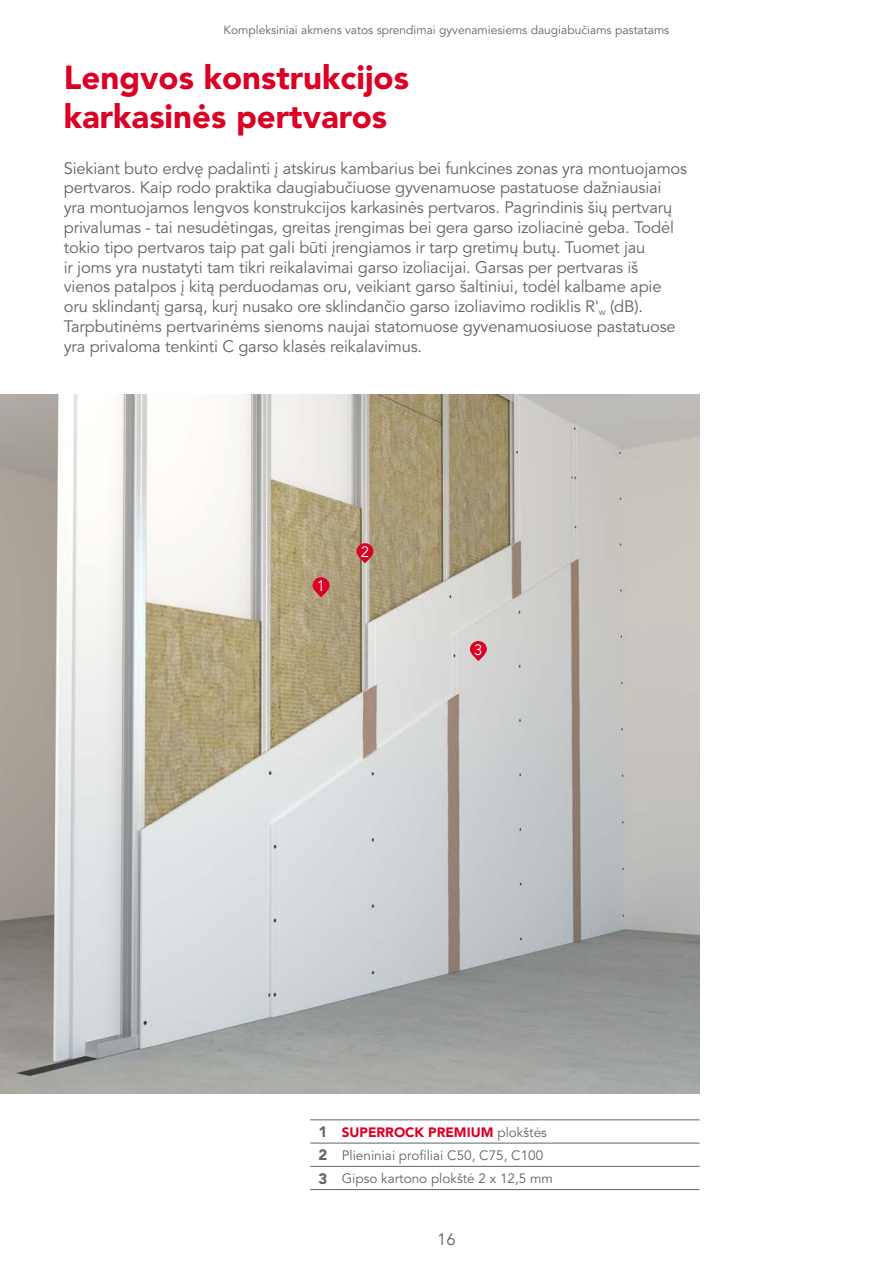
<style>
.page{position:relative;width:893px;height:1263px;background:#fff}
.page>*{position:absolute;margin:0;border:0;box-sizing:border-box;transform-origin:0 0}
.Tytuł_aplikacji{font:900 33px/39.6px "Avenir LT Pro";color:#db0124}
.Lid{font:16.5px/19.8px "Avenir LT Pro";letter-spacing:-.01em;color:#636362}
.WIZUALIZACJA_Numerac{font:900 15px "Avenir LT Pro";color:#636362}
._01_numerki_wiz{font:15px "Avenir LT Pro";color:#fff}
.WIZUALIZACJA_Opis{font:13.5px "Avenir LT Pro";color:#636362}
.WIZUALIZACJA_Opis-2{font:900 13.5px "Avenir LT Pro";color:#db0124}
.t1{font:12px "Avenir LT Pro";color:#636362}
.s1{font-weight:400;color:#636362}
</style>
<div class="page">
<svg style="left:310px;top:1119px;width:26px;height:1px"></svg>
<hr style="left:336px;top:1119px;width:363px;height:1px;background:#636362">
<svg style="left:310px;top:1143px;width:26px;height:1px"></svg>
<hr style="left:336px;top:1143px;width:363px;height:1px;background:#636362">
<svg style="left:310px;top:1166px;width:26px;height:1px"></svg>
<hr style="left:336px;top:1166px;width:363px;height:1px;background:#636362">
<svg style="left:310px;top:1189px;width:26px;height:1px"></svg>
<hr style="left:336px;top:1189px;width:363px;height:1px;background:#636362">
<img style="left:0;top:394px;width:699px;height:700px">
<svg style="left:313px;top:577px;width:17px;height:20px"></svg>
<svg style="left:356px;top:543px;width:17px;height:20px"></svg>
<svg style="left:470px;top:641px;width:17px;height:20px"></svg>
<p class="t1" style="left:224px;top:23px;width:447px">Kompleksiniai akmens vatos sprendimai gyvenamiesiems daugiabučiams pastatams</p>
<p class="Tytuł_aplikacji" style="left:64px;top:57px;width:347px">Lengvos konstrukcijos karkasinės pertvaros</p>
<p class="Lid" style="left:64px;top:158px;width:625px">Siekiant buto erdvę padalinti į atskirus kambarius bei funkcines zonas yra montuojamos pertvaros. Kaip rodo praktika daugiabučiuose gyvenamuose pastatuose dažniausiai yra montuojamos lengvos konstrukcijos karkasinės pertvaros. Pagrindinis šių pertvarų privalumas - tai nesudėtingas, greitas įrengimas bei gera garso izoliacinė geba. Todėl tokio tipo pertvaros taip pat gali būti įrengiamos ir tarp gretimų butų. Tuomet jau<br>ir joms yra nustatyti tam tikri reikalavimai garso izoliacijai. Garsas per pertvaras iš vienos patalpos į kitą perduodamas oru, veikiant garso šaltiniui, todėl kalbame apie oru sklindantį garsą, kurį nusako ore sklindančio garso izoliavimo rodiklis R'<sub>w</sub> (dB).<br>Tarpbutinėms pertvarinėms sienoms naujai statomuose gyvenamuosiuose pastatuose yra privaloma tenkinti C garso klasės reikalavimus.</p>
<p class="_01_numerki_wiz" style="left:317px;top:577px;width:10px">1</p>
<p class="_01_numerki_wiz" style="left:361px;top:543px;width:10px">2</p>
<p class="_01_numerki_wiz" style="left:474px;top:641px;width:10px">3</p>
<p class="WIZUALIZACJA_Numerac" style="left:319px;top:1123px;width:10px">1</p>
<p class="WIZUALIZACJA_Opis-2" style="left:342px;top:1124px;width:207px">SUPERROCK PREMIUM <span class="s1">plokštės</span></p>
<p class="WIZUALIZACJA_Numerac" style="left:319px;top:1146px;width:10px">2</p>
<p class="WIZUALIZACJA_Opis" style="left:342px;top:1147px;width:203px">Plieniniai profiliai C50, C75, C100</p>
<p class="WIZUALIZACJA_Numerac" style="left:319px;top:1169px;width:10px">3</p>
<p class="WIZUALIZACJA_Opis" style="left:342px;top:1170px;width:213px">Gipso kartono plokštė 2 x 12,5 mm</p>
<p class="Lid" style="left:437px;top:1230px;width:20px">16</p>
</div>
